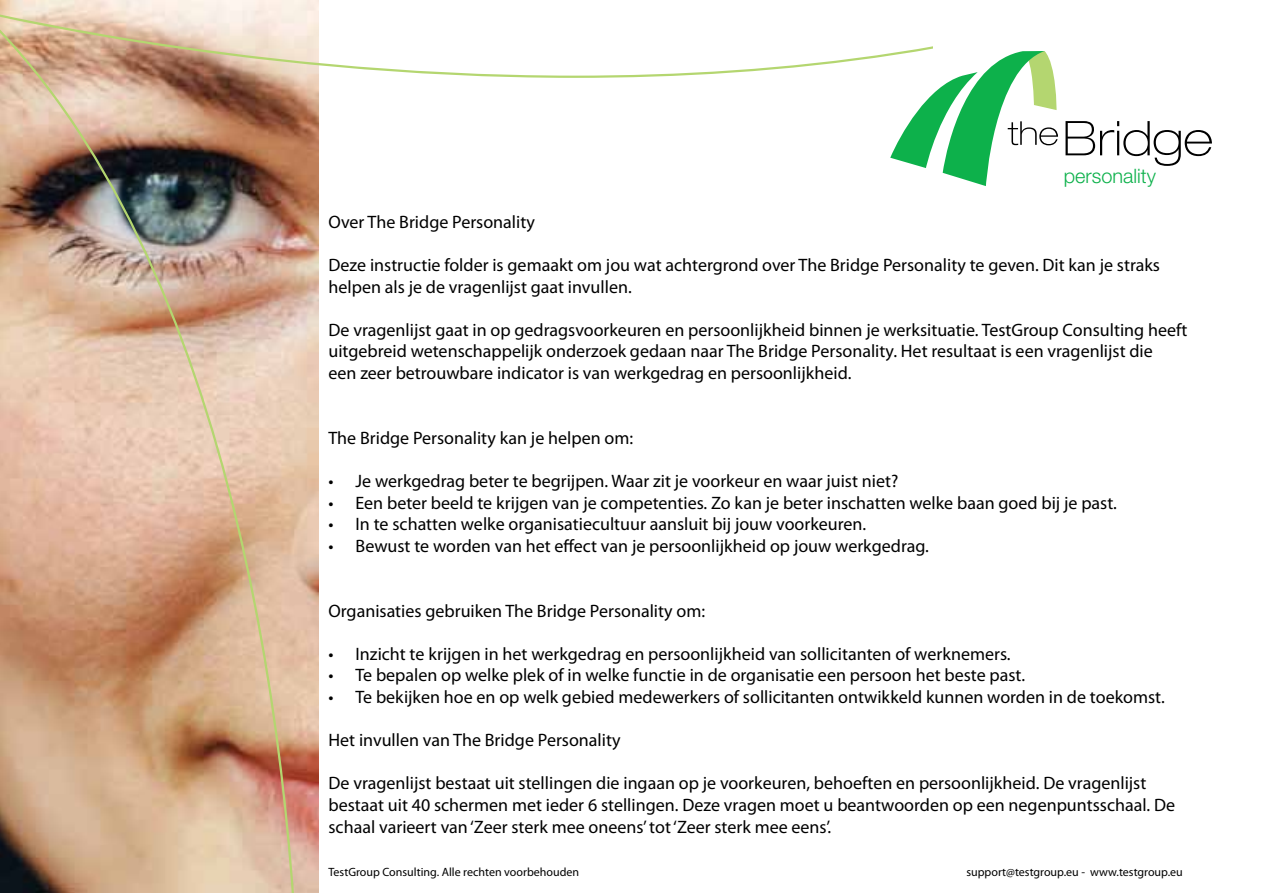
<style>
.page{position:relative;width:1263px;height:893px;background:#fff}
.page>*{position:absolute;margin:0;border:0;box-sizing:border-box;transform-origin:0 0}
.t1{font:300 19.95px "Helvetica Neue";color:#0db14b}
.t2{font:18px/21.6px "Myriad Pro";color:#000}
.t3{font:12px "Myriad Pro";color:#000}
</style>
<div class="page">
<img style="left:301px;top:116px;width:18px;height:777px">
<img style="left:0;top:116px;width:301px;height:777px">
<svg style="left:0;top:0;width:933px;height:116px"></svg>
<svg style="left:1065px;top:121px;width:147px;height:45px"></svg>
<svg style="left:890px;top:51px;width:168px;height:135px"></svg>
<p class="t1" style="left:1064px;top:164px;width:94px">personality</p>
<p class="t2" style="left:328px;top:211px;width:208px">Over The Bridge Personality</p>
<p class="t2" style="left:328px;top:254px;width:833px">Deze instructie folder is gemaakt om jou wat achtergrond over The Bridge Personality te geven. Dit kan je straks helpen als je de vragenlijst gaat invullen.</p>
<p class="t2" style="left:328px;top:319px;width:860px">De vragenlijst gaat in op gedragsvoorkeuren en persoonlijkheid binnen je werksituatie. TestGroup Consulting heeft uitgebreid wetenschappelijk onderzoek gedaan naar The Bridge Personality. Het resultaat is een vragenlijst die<br>een zeer betrouwbare indicator is van werkgedrag en persoonlijkheid.</p>
<p class="t2" style="left:328px;top:427px;width:306px">The Bridge Personality kan je helpen om:</p>
<p class="t2" style="left:328px;top:470px;width:571px">• Je werkgedrag beter te begrijpen. Waar zit je voorkeur en waar juist niet?</p>
<p class="t2" style="left:328px;top:491px;width:790px">• Een beter beeld te krijgen van je competenties. Zo kan je beter inschatten welke baan goed bij je past.</p>
<p class="t2" style="left:328px;top:513px;width:539px">• In te schatten welke organisatiecultuur aansluit bij jouw voorkeuren.</p>
<p class="t2" style="left:328px;top:535px;width:602px">• Bewust te worden van het effect van je persoonlijkheid op jouw werkgedrag.</p>
<p class="t2" style="left:328px;top:599px;width:378px">Organisaties gebruiken The Bridge Personality om:</p>
<p class="t2" style="left:328px;top:643px;width:684px">• Inzicht te krijgen in het werkgedrag en persoonlijkheid van sollicitanten of werknemers.</p>
<p class="t2" style="left:328px;top:664px;width:698px">• Te bepalen op welke plek of in welke functie in de organisatie een persoon het beste past.</p>
<p class="t2" style="left:328px;top:686px;width:838px">• Te bekijken hoe en op welk gebied medewerkers of sollicitanten ontwikkeld kunnen worden in de toekomst.</p>
<p class="t2" style="left:328px;top:729px;width:294px">Het invullen van The Bridge Personality</p>
<p class="t2" style="left:328px;top:772px;width:848px">De vragenlijst bestaat uit stellingen die ingaan op je voorkeuren, behoeften en persoonlijkheid. De vragenlijst bestaat uit 40 schermen met ieder 6 stellingen. Deze vragen moet u beantwoorden op een negenpuntsschaal. De schaal varieert van ‘Zeer sterk mee oneens’ tot ‘Zeer sterk mee eens’.</p>
<p class="t3" style="left:328px;top:864px;width:252px">TestGroup Consulting. Alle rechten voorbehouden</p>
<p class="t3" style="left:966px;top:864px;width:218px">support@testgroup.eu - www.testgroup.eu</p>
</div>
